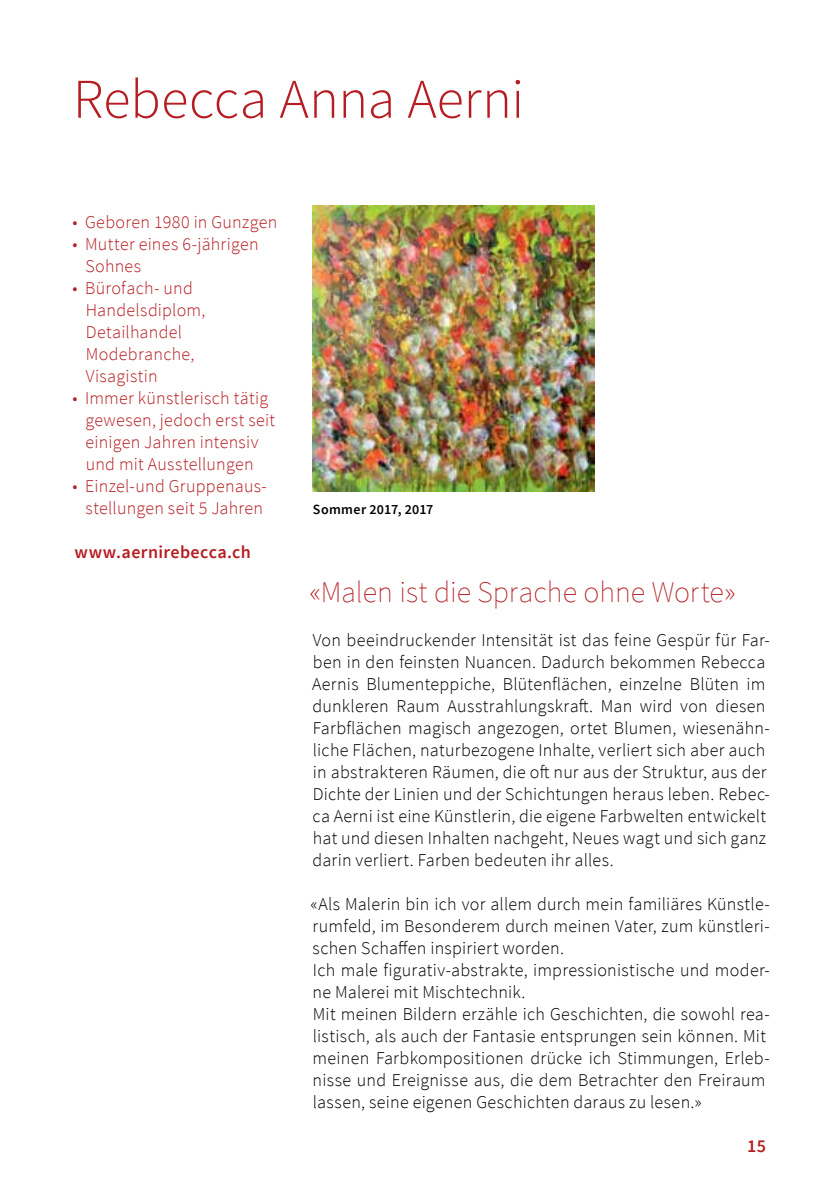
<style>
.page{position:relative;width:840px;height:1191px;background:#fff}
.page>*{position:absolute;margin:0;border:0;box-sizing:border-box;transform-origin:0 0}
.t1{font:300 56px "Source Sans Pro";color:#b61d22}
.t2{font:200 30px "Source Sans Pro";color:#b61d22}
.t3{font:300 18px/22px "Source Sans Pro";letter-spacing:.015em;color:#000}
.t4{font:300 18px/22px "Source Sans Pro";letter-spacing:.015em;color:#b61d22}
.t5{font:600 18px "Source Sans Pro";letter-spacing:.02em;color:#b61d22}
.t6{font:600 14px "Source Sans Pro";letter-spacing:.025em;color:#000}
</style>
<div class="page">
<img style="left:312px;top:206px;width:282px;height:286px">
<h1 class="t1" style="left:73px;top:65px;width:452px">Rebecca Anna Aerni</h1>
<p class="t4" style="left:72px;top:211px;width:206px">• Geboren 1980 in Gunzgen</p>
<p class="t4" style="left:85px;top:233px;width:175px;text-indent:-13px">• Mutter eines 6-jährigen<br>Sohnes</p>
<p class="t4" style="left:86px;top:277px;width:121px;text-indent:-13px">• Bürofach- und<br>Handelsdiplom,<br>Detailhandel<br>Modebranche,<br>Visagistin</p>
<p class="t4" style="left:85px;top:387px;width:191px;text-indent:-13px">• Immer künstlerisch tätig gewesen, jedoch erst seit einigen Jahren intensiv und mit Ausstellungen</p>
<p class="t4" style="left:72px;top:475px;width:196px;text-align:center">• Einzel-und Gruppenaus&shy;stellungen seit 5 Jahren</p>
<p class="t5" style="left:75px;top:540px;width:178px">www.aernirebecca.ch</p>
<p class="t6" style="left:313px;top:500px;width:122px">Sommer 2017, 2017</p>
<h2 class="t2" style="left:309px;top:574px;width:427px">«Malen ist die Sprache ohne Worte»</h2>
<p class="t3" style="left:312px;top:629px;width:459px">Von beeindruckender Intensität ist das feine Gespür für Far&shy;ben in den feinsten Nuancen. Dadurch bekommen Rebecca Aernis Blumenteppiche, Blütenflächen, einzelne Blüten im dunkleren Raum Ausstrahlungskraft. Man wird von diesen Farbflächen magisch angezogen, ortet Blumen, wiesenähn&shy;liche Flächen, naturbezogene Inhalte, verliert sich aber auch in abstrakteren Räumen, die oft nur aus der Struktur, aus der Dichte der Linien und der Schichtungen heraus leben. Rebec&shy;ca Aerni ist eine Künstlerin, die eigene Farbwelten entwickelt hat und diesen Inhalten nachgeht, Neues wagt und sich ganz darin verliert. Farben bedeuten ihr alles.</p>
<p class="t3" style="left:310px;top:893px;width:460px">«Als Malerin bin ich vor allem durch mein familiäres Künstle&shy;rumfeld, im Besonderem durch meinen Vater, zum künstleri&shy;schen Schaffen inspiriert worden.<br>Ich male figurativ-abstrakte, impressionistische und moder&shy;ne Malerei mit Mischtechnik.<br>Mit meinen Bildern erzähle ich Geschichten, die sowohl rea&shy;listisch, als auch der Fantasie entsprungen sein können. Mit meinen Farbkompositionen drücke ich Stimmungen, Erleb&shy;nisse und Ereignisse aus, die dem Betrachter den Freiraum lassen, seine eigenen Geschichten daraus zu lesen.»</p>
<p class="t5" style="left:746px;top:1134px;width:21px">15</p>
</div>
